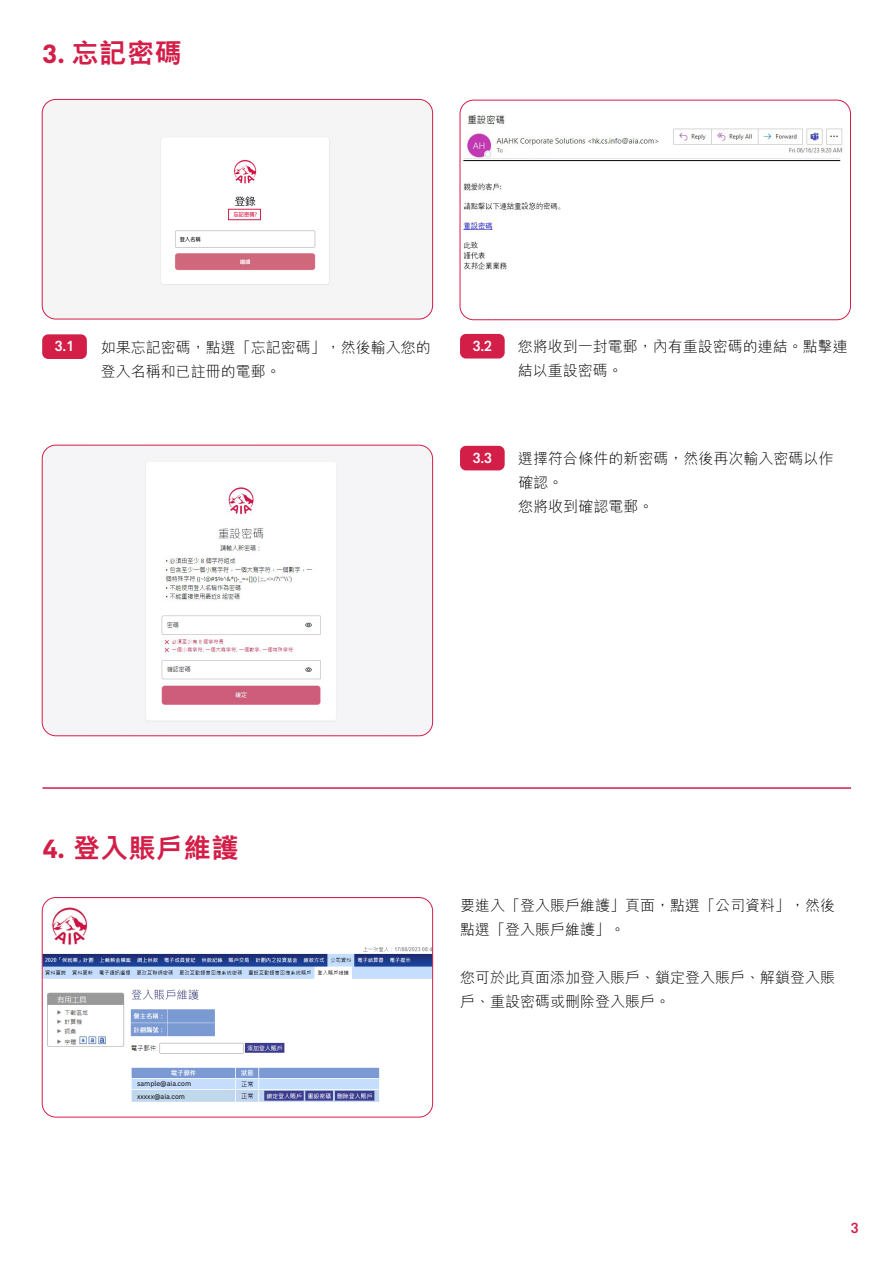
<style>
.page{position:relative;width:893px;height:1263px;background:#fff}
.page>*{position:absolute;margin:0;border:0;box-sizing:border-box;transform-origin:0 0}
.t1{font:800 27px "M Hei HK";letter-spacing:.025em;color:#d31e48}
.t2{font:300 15px/24px "M Hei HK";color:#000}
.t3{font:500 15px "AIA Everest";color:#fff}
.t4{font:500 15px "AIA Everest";color:#d31e48}
.t5{font:7.5px/12.5px "AIA Everest";color:#000}
.s1{font-family:"AIA Everest";font-weight:700}
</style>
<div class="page">
<div style="left:42px;top:334px;width:45px;height:25px;background:#d31e48;border-radius:6px"></div>
<div style="left:460px;top:334px;width:45px;height:24px;background:#d31e48;border-radius:6px"></div>
<img style="left:42px;top:99px;width:391px;height:220px">
<div style="left:228px;top:209px;width:33px;height:11px;border:1px solid #d31e48"></div>
<div style="left:42px;top:99px;width:391px;height:220px;border:1px solid #d31e48;border-radius:14px"></div>
<div style="left:460px;top:446px;width:45px;height:24px;background:#d31e48;border-radius:6px"></div>
<img style="left:42px;top:445px;width:391px;height:291px">
<div style="left:42px;top:445px;width:391px;height:291px;border:1px solid #d31e48;border-radius:14px"></div>
<img style="left:463px;top:114px;width:380px;height:45px">
<div style="left:507px;top:147px;width:62px;height:8px;background:#fff"></div>
<img style="left:460px;top:160px;width:389px;height:160px">
<div style="left:460px;top:100px;width:391px;height:220px;border:1px solid #d31e48;border-radius:14px"></div>
<img style="left:42px;top:897px;width:391px;height:220px">
<div style="left:135px;top:1079px;width:97px;height:8px;background:#c6ddfe"></div>
<div style="left:169px;top:1026px;width:28px;height:7px;background:#799bd1"></div>
<div style="left:170px;top:1011px;width:43px;height:10px;background:#799bd1"></div>
<div style="left:135px;top:1092px;width:96px;height:8px;background:#bfd8ec"></div>
<div style="left:42px;top:897px;width:391px;height:220px;border:1px solid #d31e48;border-radius:14px"></div>
<hr style="left:42px;top:787px;width:809px;height:2px;background:#d31e48">
<h1 class="t1" style="left:42px;top:39px;width:141px"><span class="s1">3.</span> 忘記密碼</h1>
<p class="t3" style="left:55px;top:338px;width:21px">3.1</p>
<p class="t2" style="left:101px;top:335px;width:331px">如果忘記密碼，點選「忘記密碼」，然後輸入您的</p>
<p class="t3" style="left:472px;top:337px;width:21px">3.2</p>
<p class="t2" style="left:101px;top:359px;width:181px">登入名稱和已註冊的電郵。</p>
<p class="t2" style="left:518px;top:334px;width:331px">您將收到一封電郵，內有重設密碼的連結。點擊連結以重設密碼。</p>
<h1 class="t1" style="left:42px;top:834px;width:198px"><span class="s1">4.</span> 登入賬戶維護</h1>
<p class="t5" style="left:137px;top:1077px;width:56px">sample@aia.com xxxxx@aia.com</p>
<p class="t3" style="left:472px;top:449px;width:21px">3.3</p>
<p class="t2" style="left:518px;top:446px;width:316px">選擇符合條件的新密碼，然後再次輸入密碼以作確認。<br>您將收到確認電郵。</p>
<p class="t2" style="left:460px;top:893px;width:377px">要進入「登入賬戶維護」頁面，點選「公司資料」，然後點選「登入賬戶維護」。</p>
<p class="t2" style="left:460px;top:965px;width:377px">您可於此頁面添加登入賬戶、鎖定登入賬戶、解鎖登入賬戶、重設密碼或刪除登入賬戶。</p>
<p class="t4" style="left:850px;top:1219px;width:10px">3</p>
</div>
